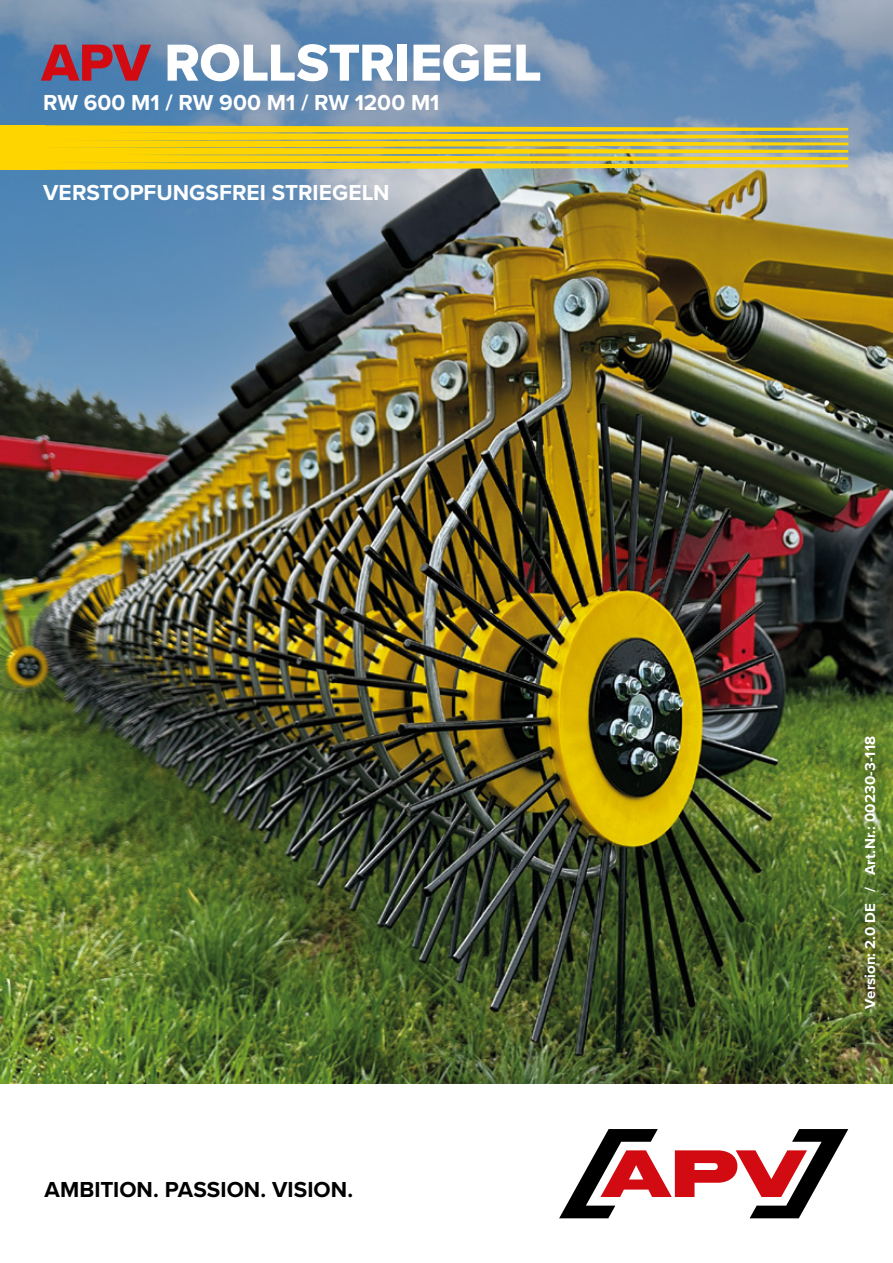
<style>
.page{position:relative;width:893px;height:1263px;background:#fff}
.page>*{position:absolute;margin:0;border:0;box-sizing:border-box;transform-origin:0 0}
.t1{font:54px "Proxima Nova Extrabld";letter-spacing:-.005em;color:#fff}
.t2{font:700 22.5px "Proxima Nova";color:#fff}
.t3{font:700 22.5px "Proxima Nova";color:#000}
.t4{font:700 15px "Proxima Nova";letter-spacing:.005em;color:#fff}
.s1{color:#d20a11}
</style>
<div class="page">
<img style="left:0;top:0;width:893px;height:1084px">
<svg style="left:45px;top:125px;width:803px;height:45px;background:#dcc537"></svg>
<div style="left:0;top:125px;width:45px;height:45px;background:#ffd500"></div>
<svg style="left:559px;top:1129px;width:289px;height:89px"></svg>
<div style="left:841px;top:714px;width:52px;height:316px;background:#000;opacity:.75"></div>
<h1 class="t1" style="left:41px;top:22px;width:502px"><span class="s1">APV</span> ROLLSTRIEGEL</h1>
<p class="t2" style="left:43px;top:86px;width:398px">RW 600 M1 / RW 900 M1 / RW 1200 M1</p>
<p class="t2" style="left:43px;top:176px;width:348px">VERSTOPFUNGSFREI STRIEGELN</p>
<p class="t3" style="left:45px;top:1173px;width:310px">AMBITION. PASSION. VISION.</p>
<p class="t4" style="left:859px;top:1008px;width:274px;rotate:-90deg">Version: 2.0 DE / Art.Nr.: 00230-3-118</p>
</div>
